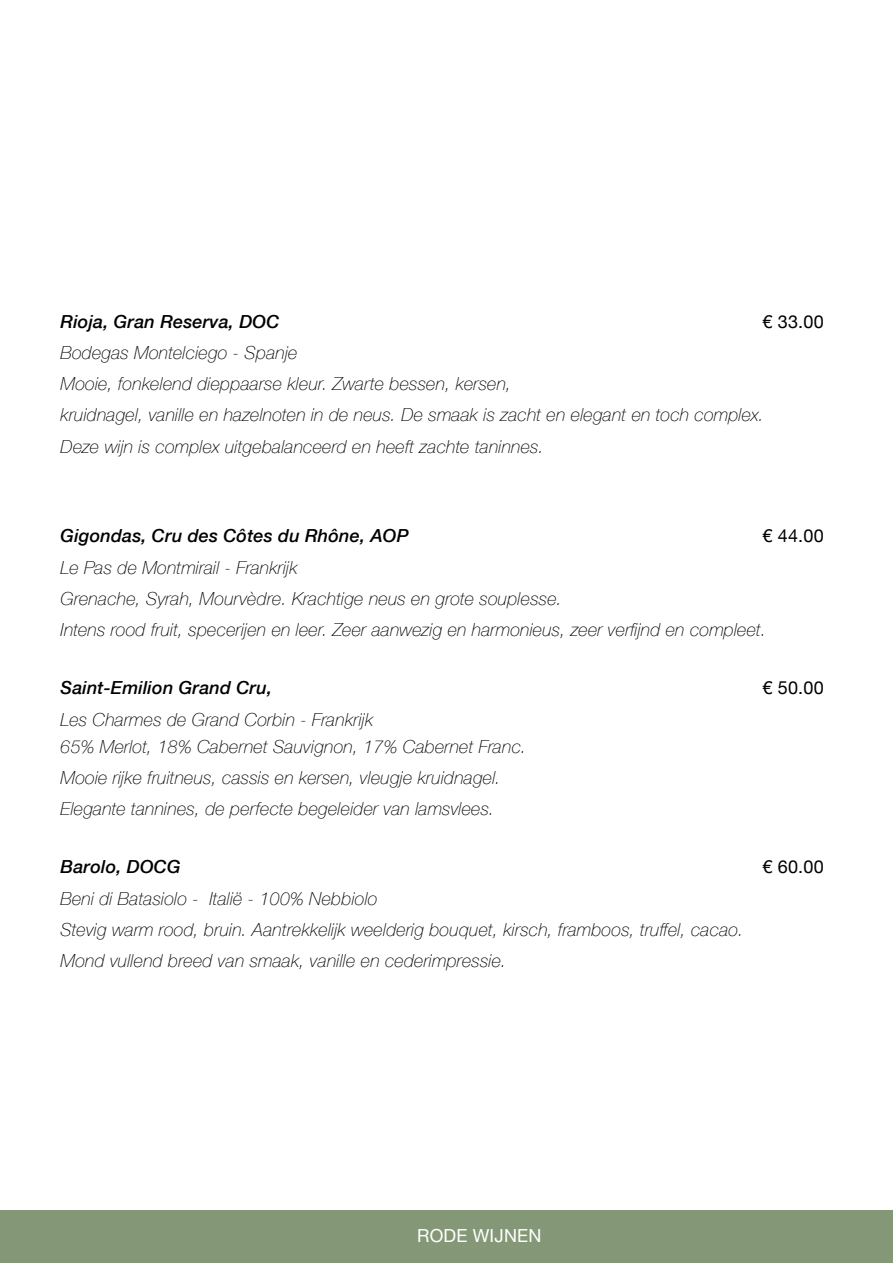
<style>
.page{position:relative;width:893px;height:1263px;background:#fff}
.page>*{position:absolute;margin:0;border:0;box-sizing:border-box;transform-origin:0 0}
.t1{font:italic 100 18px/31.2px "Helvetica Neue";letter-spacing:.01em;color:#000}
.t2{font:italic 500 18px "Helvetica Neue";letter-spacing:.01em;color:#000}
.t3{font:18px "Helvetica Neue";letter-spacing:.01em;color:#000}
.t4{font:18px "Helvetica Neue";letter-spacing:.01em;color:#fff}
</style>
<div class="page">
<div style="left:0;top:1210px;width:893px;height:53px;background:#849877"></div>
<p class="t2" style="left:60px;top:306px;width:220px">Rioja, Gran Reserva, DOC</p>
<p class="t3" style="left:762px;top:308px;width:63px">€ 33.00</p>
<p class="t1" style="left:60px;top:336px;width:705px">Bodegas Montelciego - Spanje<br>Mooie, fonkelend dieppaarse kleur. Zwarte bessen, kersen,<br>kruidnagel, vanille en hazelnoten in de neus. De smaak is zacht en elegant en toch complex.<br>Deze wijn is complex uitgebalanceerd en heeft zachte taninnes.</p>
<p class="t2" style="left:60px;top:520px;width:350px">Gigondas, Cru des Côtes du Rhône, AOP</p>
<p class="t3" style="left:762px;top:523px;width:63px">€ 44.00</p>
<p class="t1" style="left:60px;top:551px;width:707px">Le Pas de Montmirail - Frankrijk<br>Grenache, Syrah, Mourvèdre. Krachtige neus en grote souplesse.<br>Intens rood fruit, specerijen en leer. Zeer aanwezig en harmonieus, zeer verfijnd en compleet.</p>
<p class="t2" style="left:60px;top:672px;width:213px">Saint-Emilion Grand Cru,</p>
<p class="t3" style="left:762px;top:675px;width:63px">€ 50.00</p>
<p class="t1" style="left:60px;top:705px;width:467px;line-height:27px">Les Charmes de Grand Corbin - Frankrijk<br>65% Merlot, 18% Cabernet Sauvignon, 17% Cabernet Franc.</p>
<p class="t1" style="left:60px;top:761px;width:442px">Mooie rijke fruitneus, cassis en kersen, vleugje kruidnagel.<br>Elegante tannines, de perfecte begeleider van lamsvlees.</p>
<p class="t2" style="left:60px;top:851px;width:122px">Barolo, DOCG</p>
<p class="t3" style="left:762px;top:854px;width:63px">€ 60.00</p>
<p class="t1" style="left:60px;top:882px;width:684px">Beni di Batasiolo - Italië - 100% Nebbiolo<br>Stevig warm rood, bruin. Aantrekkelijk weelderig bouquet, kirsch, framboos, truffel, cacao.<br>Mond vullend breed van smaak, vanille en cederimpressie.</p>
<p class="t4" style="left:417px;top:1223px;width:126px">RODE WIJNEN</p>
</div>
